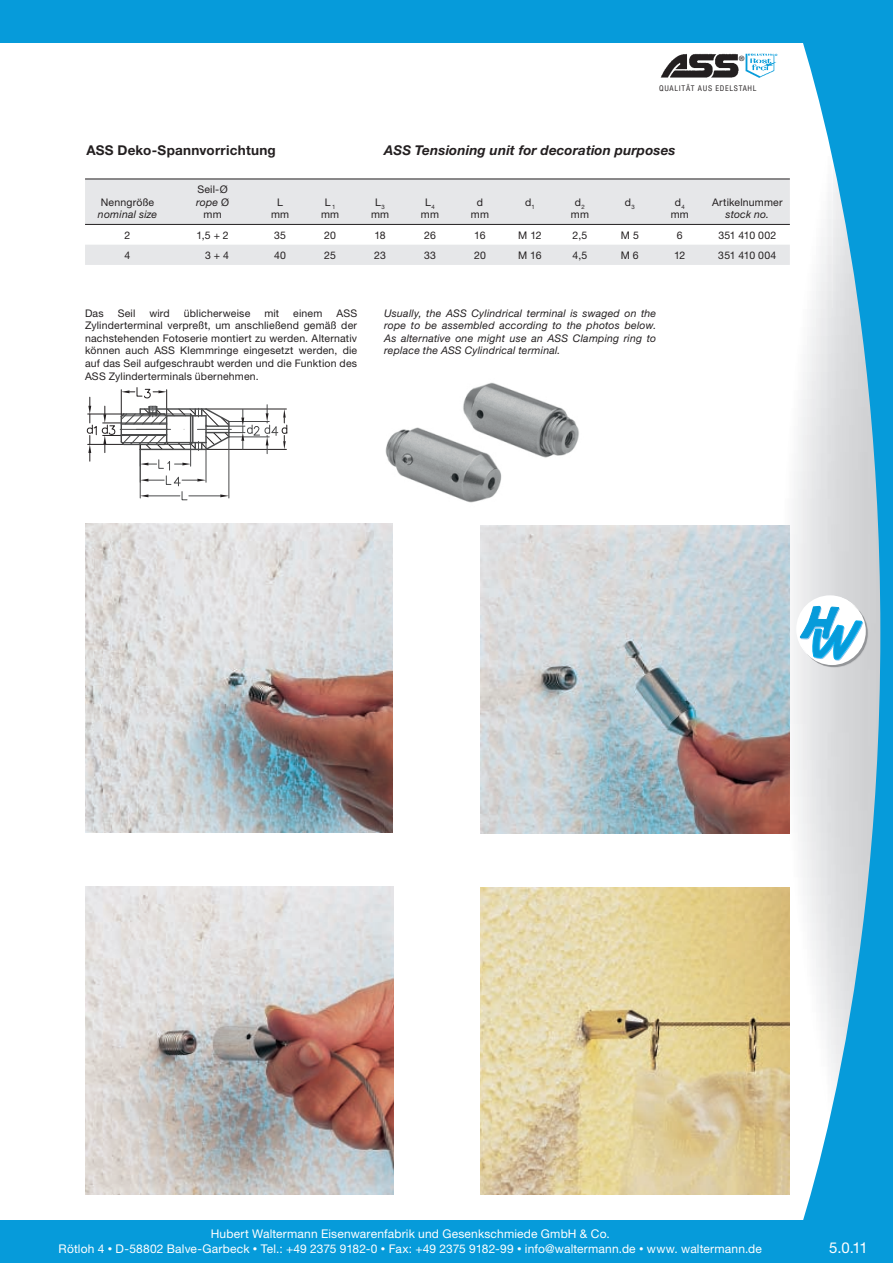
<style>
.page{position:relative;width:893px;height:1263px;background:#fff}
.page>*{position:absolute;margin:0;border:0;box-sizing:border-box;transform-origin:0 0}
.t1{font:15px "Helvetica Neue";color:#fff}
.t2{font:italic 700 13.5px "Helvetica Neue";letter-spacing:.01em;color:#231f20}
.t3{font:700 13.5px "Helvetica Neue";letter-spacing:.02em;color:#231f20}
.t4{font:12px/14.4px "Helvetica Neue";letter-spacing:.015em;color:#fff;text-align:center}
.t5{font:10.5px/12.6px "Helvetica Neue";letter-spacing:.015em;color:#231f20;text-align:center}
.t6{font:italic 10.5px/12.6px "Helvetica Neue";letter-spacing:.02em;color:#231f20;text-align:justify}
.t7{font:10.5px "Helvetica Neue";letter-spacing:-.005em;color:#231f20}
.t8{font:condensed 7.5px "Helvetica";letter-spacing:.09em;color:#231f20}
.t9{font:500 7.2px "Helvetica Neue";color:#231f20}
.s1{font-style:italic}
.s2{font-size:9px}
</style>
<div class="page">
<img style="left:660px;top:53px;width:79px;height:25px">
<img style="left:745px;top:53px;width:33px;height:25px">
<svg style="left:784px;top:43px;width:109px;height:1220px"></svg>
<div style="left:0;top:0;width:893px;height:43px;background:#069bda"></div>
<div style="left:0;top:1220px;width:821px;height:43px;background:#069bda"></div>
<svg style="left:796px;top:595px;width:68px;height:68px"></svg>
<svg style="left:800px;top:599px;width:68px;height:68px"></svg>
<div style="left:798px;top:597px;width:68px;height:68px;background:#fff;border-radius:50%"></div>
<svg style="left:800px;top:606px;width:63px;height:54px"></svg>
<svg style="left:86px;top:387px;width:202px;height:113px"></svg>
<img style="left:343px;top:382px;width:236px;height:152px">
<img style="left:85px;top:887px;width:308px;height:307px">
<img style="left:481px;top:525px;width:308px;height:308px">
<img style="left:481px;top:888px;width:308px;height:307px">
<img style="left:85px;top:524px;width:307px;height:308px">
<svg style="left:85px;top:180px;width:705px;height:85px;fill:#e6e7e9"></svg>
<svg style="left:85px;top:178px;width:706px;height:2px"></svg>
<svg style="left:85px;top:224px;width:706px;height:1px"></svg>
<p class="t9" style="left:739px;top:55px;width:7px">®</p>
<p class="t8" style="left:659px;top:85px;width:99px">QUALITÄT AUS EDELSTAHL</p>
<p class="t3" style="left:86px;top:145px;width:191px">ASS Deko-Spannvorrichtung</p>
<p class="t2" style="left:384px;top:145px;width:293px">ASS Tensioning unit for decoration purposes</p>
<p class="t5" style="left:101px;top:197px;width:55px">Nenngröße</p>
<p class="t6" style="left:98px;top:209px;width:61px">nominal size</p>
<p class="t5" style="left:196px;top:184px;width:34px">Seil-Ø <span class="s1">rope</span> Ø mm</p>
<p class="t5" style="left:271px;top:197px;width:20px">L mm</p>
<p class="t5" style="left:321px;top:197px;width:20px">L <sub>1 </sub>mm</p>
<p class="t5" style="left:371px;top:197px;width:20px">L<sub>3 </sub>mm</p>
<p class="t5" style="left:421px;top:197px;width:20px">L<sub>4 </sub>mm</p>
<p class="t5" style="left:471px;top:197px;width:20px">d mm</p>
<p class="t5" style="left:525px;top:197px;width:11px">d<sub>1</sub></p>
<p class="t5" style="left:571px;top:197px;width:20px">d<sub>2 </sub>mm</p>
<p class="t5" style="left:625px;top:197px;width:11px">d<sub>3</sub></p>
<p class="t5" style="left:671px;top:197px;width:20px">d<sub>4 </sub>mm</p>
<p class="t5" style="left:712px;top:197px;width:72px">Artikelnummer</p>
<p class="t6" style="left:725px;top:209px;width:45px">stock no.</p>
<p class="t5" style="left:125px;top:230px;width:7px">2</p>
<p class="t5" style="left:196px;top:230px;width:34px">1,5 + 2</p>
<p class="t5" style="left:274px;top:230px;width:13px">35</p>
<p class="t5" style="left:324px;top:230px;width:13px">20</p>
<p class="t5" style="left:374px;top:230px;width:13px">18</p>
<p class="t5" style="left:424px;top:230px;width:13px">26</p>
<p class="t5" style="left:474px;top:230px;width:13px">16</p>
<p class="t5" style="left:518px;top:230px;width:25px">M 12</p>
<p class="t5" style="left:573px;top:230px;width:16px">2,5</p>
<p class="t5" style="left:621px;top:230px;width:19px">M 5</p>
<p class="t5" style="left:677px;top:230px;width:7px">6</p>
<p class="t7" style="left:718px;top:231px;width:59px">351 410 002</p>
<p class="t5" style="left:125px;top:250px;width:7px">4</p>
<p class="t5" style="left:205px;top:250px;width:25px">3 + 4</p>
<p class="t5" style="left:274px;top:250px;width:13px">40</p>
<p class="t5" style="left:324px;top:250px;width:13px">25</p>
<p class="t5" style="left:374px;top:250px;width:13px">23</p>
<p class="t5" style="left:424px;top:250px;width:13px">33</p>
<p class="t5" style="left:474px;top:250px;width:13px">20</p>
<p class="t5" style="left:518px;top:250px;width:25px">M 16</p>
<p class="t5" style="left:572px;top:250px;width:16px">4,5</p>
<p class="t5" style="left:621px;top:250px;width:19px">M 6</p>
<p class="t5" style="left:674px;top:250px;width:13px">12</p>
<p class="t7" style="left:718px;top:251px;width:59px">351 410 004</p>
<p class="t5" style="left:85px;top:308px;width:274px;text-align:justify;text-indent:251px">ASS Zylinderterminal verpreßt, um anschließend gemäß der nachstehenden Fotoserie montiert zu werden. Alternativ können auch ASS Klemmringe eingesetzt werden, die auf das Seil aufgeschraubt werden und die Funktion des ASS Zylinderterminals übernehmen.</p>
<p class="t6" style="left:384px;top:308px;width:274px">Usually, the ASS Cylindrical terminal is swaged on the rope to be assembled according to the photos below.<br>As alternative one might use an ASS Clamping ring to replace the ASS Cylindrical terminal.</p>
<p class="t5" style="left:85px;top:308px;width:20px">Das</p>
<p class="t5" style="left:118px;top:308px;width:19px">Seil</p>
<p class="t5" style="left:149px;top:308px;width:22px">wird</p>
<p class="t5" style="left:184px;top:308px;width:68px">üblicherweise</p>
<p class="t5" style="left:264px;top:308px;width:16px">mit</p>
<p class="t5" style="left:293px;top:308px;width:31px">einem</p>
<p class="t4" style="left:59px;top:1228px;width:705px">Hubert Waltermann Eisenwarenfabrik und Gesenkschmiede GmbH &amp; Co.<br>Rötloh 4 <span class="s2">•</span> D-58802 Balve-Garbeck <span class="s2">•</span> Tel.: +49 2375 9182-0 <span class="s2">•</span> Fax: +49 2375 9182-99 <span class="s2">•</span> info@waltermann.de <span class="s2">•</span> www. waltermann.de</p>
<h1 class="t1" style="left:829px;top:1242px;width:40px">5.0.11</h1>
</div>
